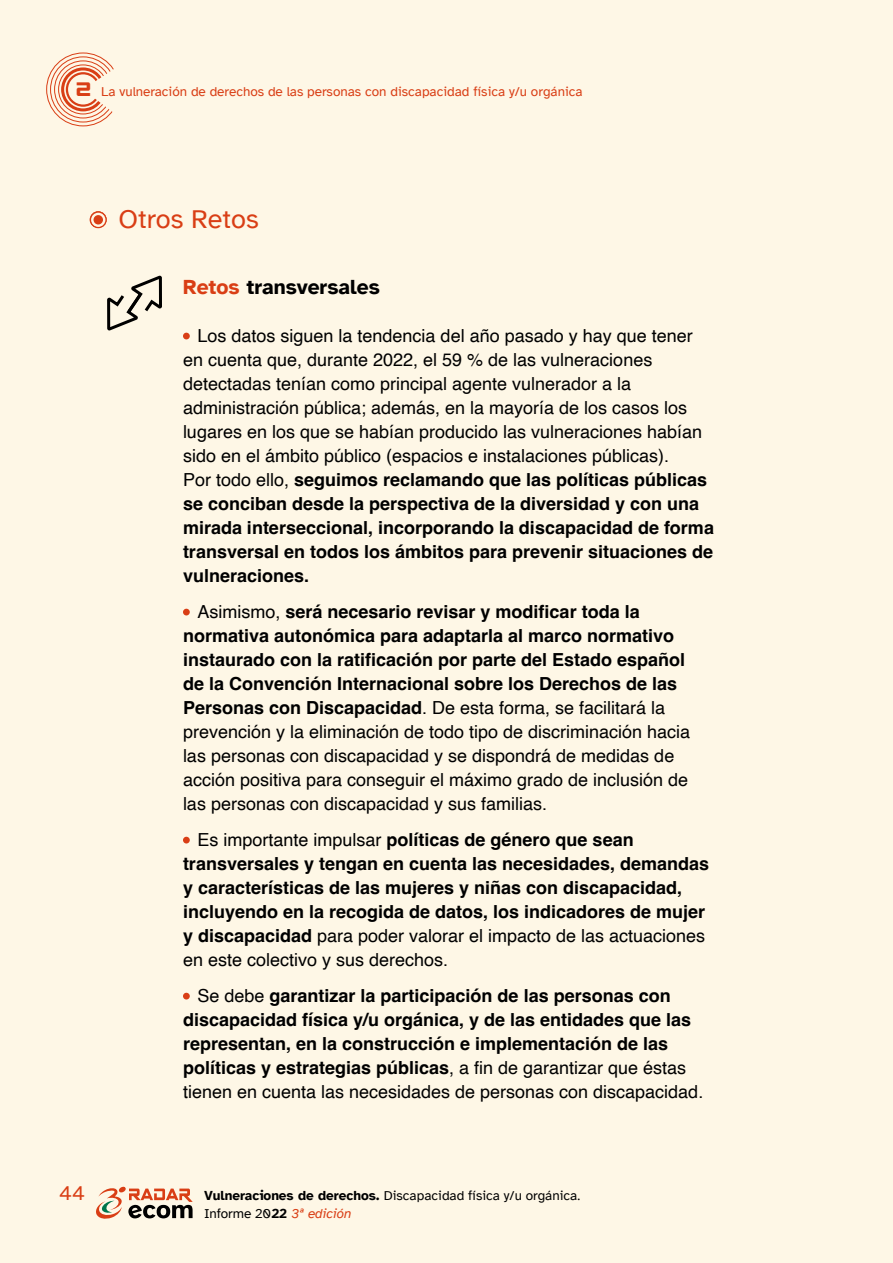
<style>
.page{position:relative;width:893px;height:1263px;background:#fff}
.page>*{position:absolute;margin:0;border:0;box-sizing:border-box;transform-origin:0 0}
.t1{font:27px "Atkinson Hyperlegible";color:#d93e15}
.t2{font:700 21px "Atkinson Hyperlegible";color:#000}
.t3{font:21px "Atkinson Hyperlegible";color:#d93e15}
.t4{font:700 18px/24px "Helvetica";color:#000}
.t5{font:18px/24px "Helvetica";color:#000}
.t6{font:13.5px "Atkinson Hyperlegible";color:#000}
.t7{font:13.5px "Atkinson Hyperlegible";color:#d93e15}
.s1{font-family:"Strike Fighter";font-size:21px}
.s2{color:#d93e15}
.s3{font-weight:400}
.s4{font-weight:700}
.s5{font-style:italic;color:#d93e15}
</style>
<div class="page">
<div style="left:1px;top:0;width:892px;height:1263px;background:#fef7e6"></div>
<div style="left:66px;top:72px;width:34px;height:35px;border:2px solid #d93e15;border-radius:50%"></div>
<div style="left:61px;top:67px;width:44px;height:44px;border:3px solid #d93e15;border-radius:50%"></div>
<div style="left:58px;top:65px;width:50px;height:49px;border:1px solid #d93e15;border-radius:50%"></div>
<svg style="left:83px;top:52px;width:110px;height:1167px"></svg>
<p class="t7" style="left:76px;top:84px;width:508px"><span class="s1">2</span> La vulneración de derechos de las personas con discapacidad física y/u orgánica</p>
<p class="t1" style="left:118px;top:204px;width:142px">Otros Retos</p>
<p class="t3" style="left:59px;top:1181px;width:27px">44</p>
<p class="t2" style="left:183px;top:274px;width:198px"><span class="s2">Retos</span> transversales</p>
<p class="t5" style="left:197px;top:324px;width:497px">Los datos siguen la tendencia del año pasado y hay que tener</p>
<p class="t5" style="left:183px;top:348px;width:521px">en cuenta que, durante 2022, el 59 % de las vulneraciones detectadas tenían como principal agente vulnerador a la administración pública; además, en la mayoría de los casos los lugares en los que se habían producido las vulneraciones habían sido en el ámbito público (espacios e instalaciones públicas).</p>
<p class="t4" style="left:183px;top:469px;width:532px"><span class="s3">Por todo ello,</span> seguimos reclamando que las políticas públicas se conciban desde la perspectiva de la diversidad y con una mirada interseccional, incorporando la discapacidad de forma transversal en todos los ámbitos para prevenir situaciones de vulneraciones.</p>
<p class="t5" style="left:183px;top:600px;width:509px;text-indent:14px">Asimismo, <span class="s4">será necesario revisar y modificar toda la normativa autonómica para adaptarla al marco normativo instaurado con la ratificación por parte del Estado español de la Convención Internacional sobre los Derechos de las Personas con Discapacidad</span>. De esta forma, se facilitará la prevención y la eliminación de todo tipo de discriminación hacia las personas con discapacidad y se dispondrá de medidas de acción positiva para conseguir el máximo grado de inclusión de las personas con discapacidad y sus familias.</p>
<p class="t4" style="left:183px;top:829px;width:528px;text-indent:14px"><span class="s3">Es importante impulsar</span> políticas de género que sean transversales y tengan en cuenta las necesidades, demandas y características de las mujeres y niñas con discapacidad, incluyendo en la recogida de datos, los indicadores de mujer y discapacidad <span class="s3">para poder valorar el impacto de las actuaciones en este colectivo y sus derechos.</span></p>
<p class="t4" style="left:183px;top:985px;width:522px;text-indent:14px"><span class="s3">Se debe</span> garantizar la participación de las personas con discapacidad física y/u orgánica, y de las entidades que las representan, en la construcción e implementación de las políticas y estrategias públicas<span class="s3">, a fin de garantizar que éstas tienen en cuenta las necesidades de personas con discapacidad.</span></p>
<p class="t6" style="left:204px;top:1188px;width:378px"><span class="s4">Vulneraciones de derechos.</span> Discapacidad física y/u orgánica.</p>
<p class="t6" style="left:204px;top:1206px;width:149px">Informe 20<span class="s4">22</span> <span class="s5">3ª edición</span></p>
</div>
